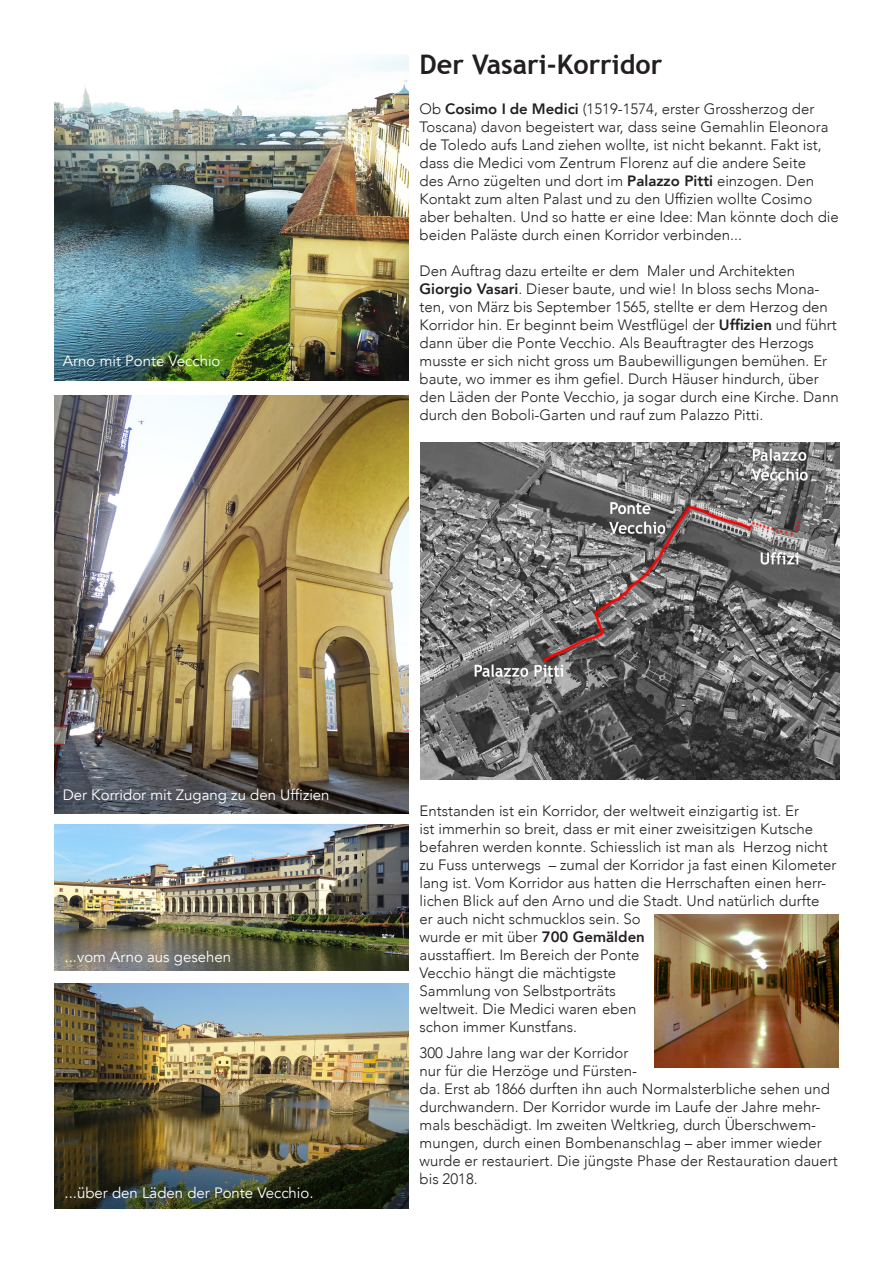
<style>
.page{position:relative;width:893px;height:1263px;background:#fff}
.page>*{position:absolute;margin:0;border:0;box-sizing:border-box;transform-origin:0 0}
.t1{font:700 27px "Trebuchet MS";color:#231f20}
.t2{font:300 15px/18px "Avenir";color:#231f20}
.t3{font:15px "Avenir";color:#fff}
.s1{font-weight:800}
</style>
<div class="page">
<img style="left:420px;top:442px;width:420px;height:337px">
<img style="left:54px;top:54px;width:354px;height:327px">
<img style="left:54px;top:824px;width:354px;height:147px">
<img style="left:54px;top:983px;width:354px;height:226px">
<img style="left:54px;top:395px;width:354px;height:418px">
<img style="left:654px;top:914px;width:185px;height:153px">
<p class="t3" style="left:63px;top:352px;width:159px">Arno mit Ponte Vecchio</p>
<p class="t1" style="left:420px;top:47px;width:244px">Der Vasari-Korridor</p>
<p class="t2" style="left:420px;top:99px;width:421px">Ob <span class="s1">Cosimo I de Medici</span> (1519-1574, erster Grossherzog der Toscana) davon begeistert war, dass seine Gemahlin Eleonora de Toledo aufs Land ziehen wollte, ist nicht bekannt. Fakt ist, dass die Medici vom Zentrum Florenz auf die andere Seite<br>des Arno zügelten und dort im <span class="s1">Palazzo Pitti</span> einzogen. Den Kontakt zum alten Palast und zu den Uffizien wollte Cosimo aber behalten. Und so hatte er eine Idee: Man könnte doch die beiden Paläste durch einen Korridor verbinden...</p>
<p class="t2" style="left:420px;top:261px;width:421px">Den Auftrag dazu erteilte er dem Maler und Architekten <span class="s1">Giorgio Vasari</span>. Dieser baute, und wie! In bloss sechs Mona&shy;ten, von März bis September 1565, stellte er dem Herzog den Korridor hin. Er beginnt beim Westflügel der <span class="s1">Uffizien</span> und führt dann über die Ponte Vecchio. Als Beauftragter des Herzogs musste er sich nicht gross um Baubewilligungen bemühen. Er baute, wo immer es ihm gefiel. Durch Häuser hindurch, über den Läden der Ponte Vecchio, ja sogar durch eine Kirche. Dann durch den Boboli-Garten und rauf zum Palazzo Pitti.</p>
<p class="t3" style="left:63px;top:785px;width:268px">Der Korridor mit Zugang zu den Uffizien</p>
<p class="t3" style="left:65px;top:948px;width:168px">...vom Arno aus gesehen</p>
<p class="t3" style="left:65px;top:1184px;width:250px">...über den Läden der Ponte Vecchio.</p>
<p class="t2" style="left:420px;top:801px;width:418px">Entstanden ist ein Korridor, der weltweit einzigartig ist. Er<br>ist immerhin so breit, dass er mit einer zweisitzigen Kutsche befahren werden konnte. Schiesslich ist man als Herzog nicht zu Fuss unterwegs – zumal der Korridor ja fast einen Kilometer lang ist. Vom Korridor aus hatten die Herrschaften einen herr&shy;lichen Blick auf den Arno und die Stadt. Und natürlich durfte er auch nicht schmucklos sein. So<br>wurde er mit über <span class="s1">700 Gemälden<br></span>ausstaffiert. Im Bereich der Ponte<br>Vecchio hängt die mächtigste<br>Sammlung von Selbstporträts<br>weltweit. Die Medici waren eben<br>schon immer Kunstfans.</p>
<p class="t2" style="left:420px;top:1044px;width:420px">300 Jahre lang war der Korridor<br>nur für die Herzöge und Fürsten-<br>da. Erst ab 1866 durften ihn auch Normalsterbliche sehen und durchwandern. Der Korridor wurde im Laufe der Jahre mehr&shy;mals beschädigt. Im zweiten Weltkrieg, durch Überschwem&shy;mungen, durch einen Bombenanschlag – aber immer wieder wurde er restauriert. Die jüngste Phase der Restauration dauert bis 2018.</p>
</div>
